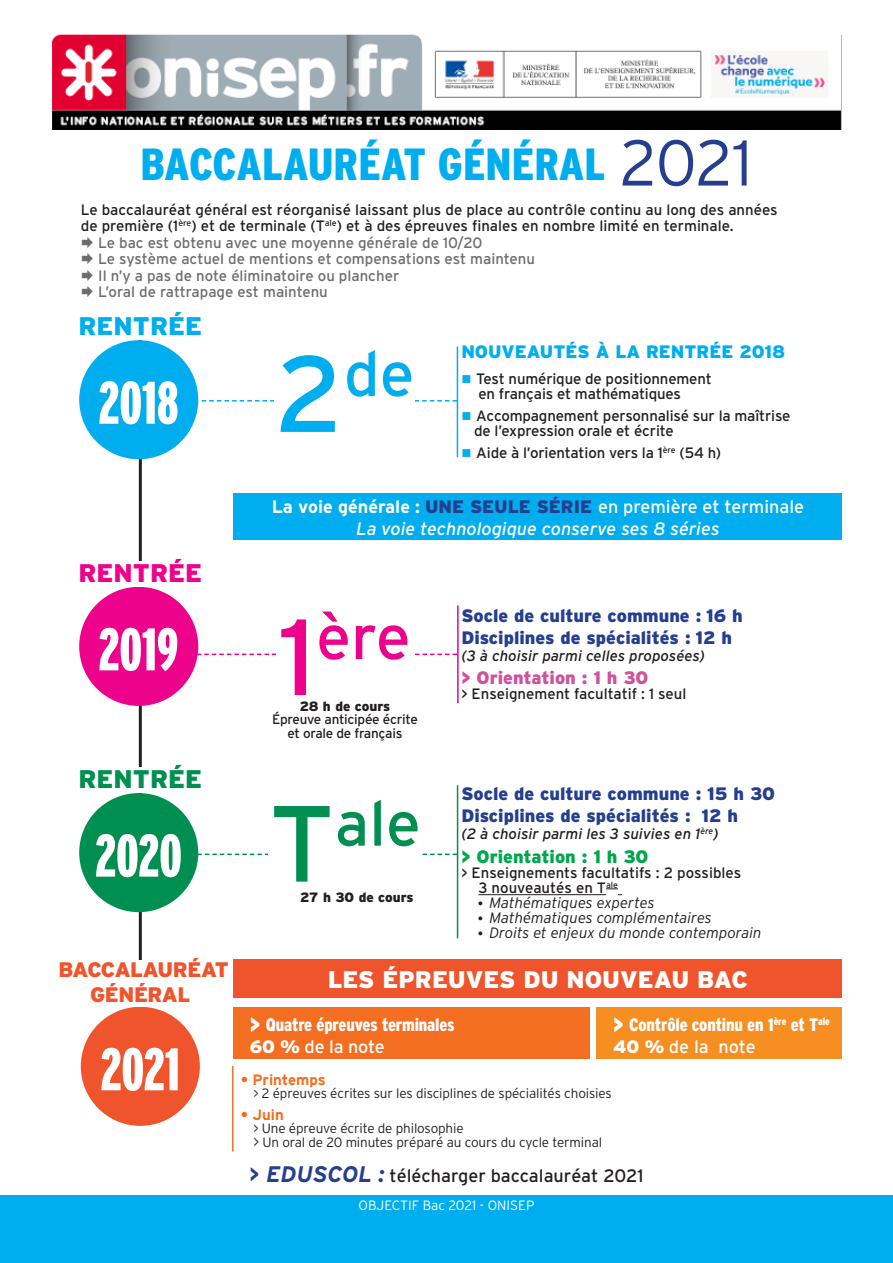
<style>
.page{position:relative;width:893px;height:1263px;background:#fff}
.page>*{position:absolute;margin:0;border:0;box-sizing:border-box;transform-origin:0 0}
.t1{font:63px "Interstate";color:#ed028c}
.t2{font:63px "Interstate";color:#008f51}
.t3{font:63px "Interstate";color:#00aeef}
.t4{font:900 extra-condensed 60px "Interstate";letter-spacing:-.01em;color:#fff}
.t5{font:900 condensed 45px "Interstate";color:#00aeef}
.t6{font:900 25.5px "Interstate";color:#00aeef}
.t7{font:900 25.5px "Interstate";color:#ed028c}
.t8{font:900 25.5px "Interstate";color:#008f51}
.t9{font:900 24px "Interstate";color:#fff}
.t10{font:900 21px/25.2px "Interstate";letter-spacing:-.02em;color:#f0542c;text-align:center}
.t11{font:900 18px "Interstate";color:#253f8e}
.t12{font:18px "Interstate";color:#fff}
.t13{font:900 condensed 18px "Interstate";letter-spacing:-.01em;color:#fff}
.t14{font:italic 18px "Interstate";color:#fff}
.t15{font:18px "Interstate";color:#231f20}
.t16{font:900 18px "Interstate";color:#00aeef}
.t17{font:900 18px "Interstate";color:#cf529e}
.t18{font:900 18px "Interstate";color:#00a74e}
.t19{font:15px "Interstate";letter-spacing:-.01em;color:#231f20}
.t20{font:15px "Interstate";color:#6c6d70}
.t21{font:italic 300 15px "Interstate";color:#231f20}
.t22{font:italic 15px "Interstate";color:#231f20}
.t23{font:700 15px "Interstate";color:#f36e21}
.t24{font:300 13.5px "Interstate";letter-spacing:-.01em;color:#231f20}
.t25{font:13.5px "Interstate";letter-spacing:-.02em;color:#231f20}
.t26{font:900 13.5px "Interstate";letter-spacing:-.01em;color:#231f20}
.t27{font:300 13.5px "Interstate";color:#fff}
.s1{font-weight:300;font-stretch:normal;font-size:64.5px;color:#253f8e}
.s2{font-size:108px}
.s3{color:#00aeef}
.s4{font-weight:700}
.s5{font-weight:900;color:#253f8e}
.s6{font-stretch:normal;font-size:21px}
.s7{font-weight:900}
.s8{font-size:15px}
.s9{font-weight:700;font-style:italic;font-size:22.5px;color:#253f8e}
</style>
<div class="page">
<hr style="left:139px;top:322px;width:3px;height:681px;background:#231f20">
<svg style="left:202px;top:400px;width:255px;height:1px"></svg>
<svg style="left:198px;top:853px;width:259px;height:2px"></svg>
<svg style="left:197px;top:654px;width:260px;height:1px"></svg>
<div style="left:79px;top:340px;width:119px;height:119px;background:#00aeef;border-radius:50%"></div>
<div style="left:49px;top:315px;width:182px;height:25px;background:#fff"></div>
<div style="left:275px;top:345px;width:140px;height:90px;background:#fff"></div>
<div style="left:277px;top:609px;width:136px;height:89px;background:#fff"></div>
<div style="left:268px;top:795px;width:153px;height:89px;background:#fff"></div>
<hr style="left:478px;top:894px;width:128px;height:1px;background:#231f20">
<svg style="left:606px;top:888px;width:16px;height:7px"></svg>
<div style="left:234px;top:493px;width:608px;height:47px;background:#00aeef"></div>
<div style="left:234px;top:959px;width:608px;height:38px;background:#f0542c"></div>
<div style="left:81px;top:1007px;width:119px;height:119px;background:#f0542c;border-radius:50%"></div>
<div style="left:233px;top:1008px;width:356px;height:51px;background:#f36e21"></div>
<div style="left:596px;top:1008px;width:246px;height:51px;background:#f68e21"></div>
<hr style="left:232px;top:1066px;width:2px;height:85px;background:#f36e21">
<div style="left:79px;top:587px;width:119px;height:119px;background:#ed028c;border-radius:50%"></div>
<div style="left:49px;top:561px;width:182px;height:26px;background:#fff"></div>
<div style="left:79px;top:793px;width:119px;height:119px;background:#008f51;border-radius:50%"></div>
<div style="left:49px;top:767px;width:182px;height:26px;background:#fff"></div>
<div style="left:49px;top:960px;width:182px;height:47px;background:#fff"></div>
<div style="left:0;top:1195px;width:893px;height:68px;background:#00aeef"></div>
<img style="left:52px;top:34px;width:790px;height:95px">
<hr style="left:457px;top:605px;width:2px;height:98px;background:#ed028c">
<hr style="left:457px;top:785px;width:1px;height:153px;background:#008f51">
<hr style="left:457px;top:347px;width:1px;height:110px;background:#00aeef">
<p class="t5" style="left:140px;top:136px;width:614px">BACCALAURÉAT GÉNÉRAL <span class="s1">2021</span></p>
<p class="t19" style="left:81px;top:200px;width:698px">Le baccalauréat général est réorganisé laissant plus de place au contrôle continu au long des années</p>
<p class="t19" style="left:81px;top:217px;width:654px">de première (1<sup>ère</sup>) et de terminale (T<sup>ale</sup>) et à des épreuves finales en nombre limité en terminale.</p>
<p class="t20" style="left:98px;top:233px;width:386px">Le bac est obtenu avec une moyenne générale de 10/20</p>
<p class="t20" style="left:98px;top:250px;width:438px">Le système actuel de mentions et compensations est maintenu</p>
<p class="t20" style="left:98px;top:266px;width:303px">Il n’y a pas de note éliminatoire ou plancher</p>
<p class="t20" style="left:98px;top:283px;width:231px">L’oral de rattrapage est maintenu</p>
<p class="t6" style="left:78px;top:311px;width:125px">RENTRÉE</p>
<p class="t4" style="left:98px;top:366px;width:82px">2018</p>
<p class="t3" style="left:275px;top:335px;width:141px"><span class="s2">2</span>de</p>
<p class="t16" style="left:461px;top:341px;width:325px">NOUVEAUTÉS À LA RENTRÉE 2018</p>
<p class="t19" style="left:461px;top:370px;width:252px"><span class="s3">■</span> Test numérique de positionnement</p>
<p class="t19" style="left:478px;top:385px;width:204px">en français et mathématiques</p>
<p class="t19" style="left:461px;top:406px;width:331px"><span class="s3">■</span> Accompagnement personnalisé sur la maîtrise</p>
<p class="t19" style="left:474px;top:421px;width:201px">de l’expression orale et écrite</p>
<p class="t19" style="left:461px;top:443px;width:261px"><span class="s3">■</span> Aide à l’orientation vers la 1<sup>ère</sup> (54 h)</p>
<p class="t7" style="left:78px;top:557px;width:125px">RENTRÉE</p>
<p class="t4" style="left:98px;top:613px;width:82px">2019</p>
<p class="t8" style="left:78px;top:763px;width:125px">RENTRÉE</p>
<p class="t4" style="left:95px;top:819px;width:89px">2020</p>
<p class="t10" style="left:58px;top:957px;width:172px">BACCALAURÉAT<br>GÉNÉRAL</p>
<p class="t4" style="left:100px;top:1033px;width:81px">2021</p>
<p class="t12" style="left:272px;top:496px;width:534px"><span class="s4">La voie générale :</span> <span class="s5">UNE SEULE SÉRIE</span> en première et terminale</p>
<p class="t14" style="left:356px;top:517px;width:365px">La voie technologique conserve ses 8 séries</p>
<p class="t1" style="left:279px;top:599px;width:133px"><span class="s2">1</span>ère</p>
<p class="t26" style="left:300px;top:698px;width:92px">28 h de cours</p>
<p class="t25" style="left:272px;top:711px;width:147px">Épreuve anticipée écrite</p>
<p class="t25" style="left:287px;top:725px;width:117px">et orale de français</p>
<p class="t2" style="left:269px;top:785px;width:153px"><span class="s2">T</span>ale</p>
<p class="t26" style="left:300px;top:889px;width:115px">27 h 30 de cours</p>
<p class="t11" style="left:461px;top:605px;width:283px">Socle de culture commune : 16 h</p>
<p class="t11" style="left:461px;top:626px;width:272px">Disciplines de spécialités : 12 h</p>
<p class="t22" style="left:461px;top:646px;width:245px">(3 à choisir parmi celles proposées)</p>
<p class="t17" style="left:461px;top:667px;width:189px">&gt; Orientation : 1 h 30</p>
<p class="t19" style="left:461px;top:685px;width:227px">&gt; Enseignement facultatif : 1 seul</p>
<p class="t11" style="left:461px;top:783px;width:315px">Socle de culture commune : 15 h 30</p>
<p class="t11" style="left:461px;top:805px;width:278px">Disciplines de spécialités : 12 h</p>
<p class="t22" style="left:461px;top:825px;width:259px">(2 à choisir parmi les 3 suivies en 1<sup>ère</sup>)</p>
<p class="t18" style="left:461px;top:845px;width:189px">&gt; Orientation : 1 h 30</p>
<p class="t19" style="left:461px;top:863px;width:281px">&gt; Enseignements facultatifs : 2 possibles</p>
<p class="t19" style="left:478px;top:878px;width:141px">3 nouveautés en T<sup>ale</sup></p>
<p class="t21" style="left:478px;top:893px;width:178px"><sup>.</sup> Mathématiques expertes</p>
<p class="t21" style="left:478px;top:908px;width:235px"><sup>.</sup> Mathématiques complémentaires</p>
<p class="t21" style="left:478px;top:923px;width:285px"><sup>.</sup> Droits et enjeux du monde contemporain</p>
<p class="t9" style="left:328px;top:965px;width:422px">LES ÉPREUVES DU NOUVEAU BAC</p>
<p class="t13" style="left:613px;top:1014px;width:218px"><span class="s6">&gt;</span> Contrôle continu en 1<sup>ère</sup> et T<sup>ale</sup></p>
<p class="t12" style="left:613px;top:1035px;width:144px"><span class="s7">40 %</span> de la note</p>
<p class="t13" style="left:250px;top:1014px;width:206px"><span class="s6">&gt;</span> Quatre épreuves terminales</p>
<p class="t12" style="left:250px;top:1035px;width:137px"><span class="s7">60 %</span> de la note</p>
<p class="t23" style="left:241px;top:1070px;width:87px">• Printemps</p>
<p class="t24" style="left:253px;top:1085px;width:360px">&gt; 2 épreuves écrites sur les disciplines de spécialités choisies</p>
<p class="t23" style="left:241px;top:1105px;width:45px">• Juin</p>
<p class="t24" style="left:253px;top:1120px;width:212px">&gt; Une épreuve écrite de philosophie</p>
<p class="t24" style="left:253px;top:1134px;width:350px"><span class="s8">&gt;</span> Un oral de 20 minutes préparé au cours du cycle terminal</p>
<p class="t15" style="left:249px;top:1164px;width:396px"><span class="s9">&gt; EDUSCOL :</span> télécharger baccalauréat 2021</p>
<p class="t27" style="left:359px;top:1197px;width:177px">OBJECTIF Bac 2021 - ONISEP</p>
</div>
